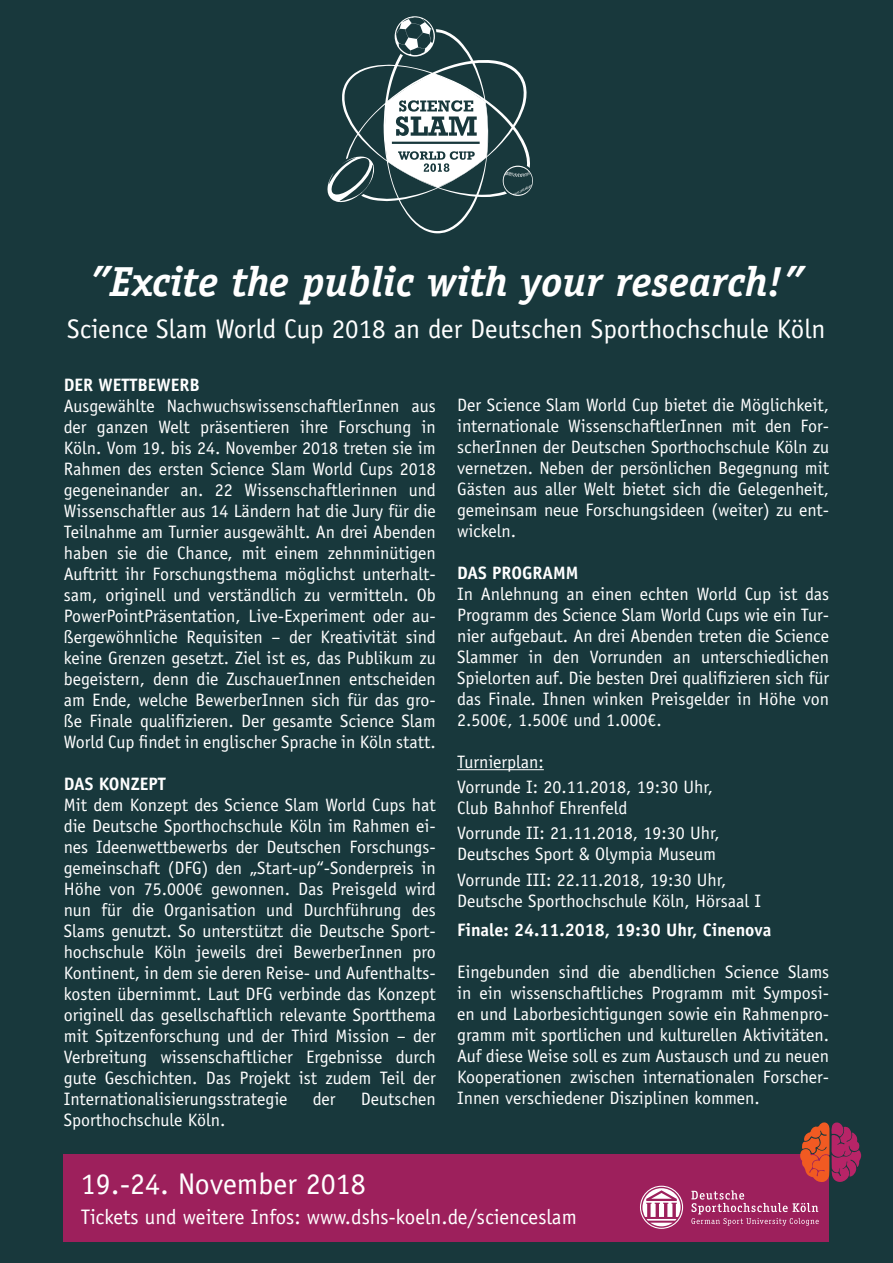
<style>
.page{position:relative;width:893px;height:1263px;background:#18383c}
.page>*{position:absolute;margin:0;border:0;box-sizing:border-box;transform-origin:0 0}
.t1{font:italic 700 42px "Officina Serif LT";color:#fff}
.t2{font:30px "Officina Sans LT";color:#fff}
.t3{font:27px "Officina Sans LT";color:#fff}
.t4{font:21px "Officina Sans LT";color:#fff}
.t5{font:18px/21px "Officina Sans LT";color:#fff;text-align:justify}
.t6{font:700 18px "Officina Sans LT";color:#fff}
</style>
<div class="page">
<hr style="left:457px;top:769px;width:87px;height:1px;background:#fff">
<svg style="left:327px;top:16px;width:206px;height:217px"></svg>
<div style="left:64px;top:1155px;width:765px;height:87px;background:#9d205c"></div>
<svg style="left:799px;top:1122px;width:63px;height:60px"></svg>
<svg style="left:691px;top:1190px;width:128px;height:36px"></svg>
<div style="left:640px;top:1186px;width:43px;height:43px;border:1px solid #fff;border-radius:50%"></div>
<svg style="left:642px;top:1188px;width:39px;height:38px"></svg>
<h1 class="t1" style="left:89px;top:257px;width:716px">”Excite the public with your research!”</h1>
<h3 class="t3" style="left:67px;top:313px;width:760px">Science Slam World Cup 2018 an der Deutschen Sporthochschule Köln</h3>
<p class="t6" style="left:64px;top:373px;width:137px">DER WETTBEWERB</p>
<p class="t5" style="left:64px;top:395px;width:374px">Ausgewählte NachwuchswissenschaftlerInnen aus der ganzen Welt präsentieren ihre Forschung in Köln. Vom 19. bis 24. November 2018 treten sie im Rahmen des ersten Science Slam World Cups 2018 gegeneinander an. 22 Wissenschaftlerinnen und Wissenschaftler aus 14 Ländern hat die Jury für die Teilnahme am Turnier ausgewählt. An drei Abenden haben sie die Chance, mit einem zehnminütigen Auftritt ihr Forschungsthema möglichst unterhalt&shy;sam, originell und verständlich zu vermitteln. Ob PowerPointPräsentation, Live-Experiment oder au&shy;ßergewöhnliche Requisiten – der Kreativität sind keine Grenzen gesetzt. Ziel ist es, das Publikum zu begeistern, denn die ZuschauerInnen entscheiden am Ende, welche BewerberInnen sich für das gro&shy;ße Finale qualifizieren. Der gesamte Science Slam World Cup findet in englischer Sprache in Köln statt.</p>
<p class="t6" style="left:64px;top:772px;width:104px">DAS KONZEPT</p>
<p class="t5" style="left:64px;top:794px;width:374px">Mit dem Konzept des Science Slam World Cups hat die Deutsche Sporthochschule Köln im Rahmen ei&shy;nes Ideenwettbewerbs der Deutschen Forschungs&shy;gemeinschaft (DFG) den „Start-up“-Sonderpreis in Höhe von 75.000€ gewonnen. Das Preisgeld wird nun für die Organisation und Durchführung des Slams genutzt. So unterstützt die Deutsche Sport&shy;hochschule Köln jeweils drei BewerberInnen pro Kontinent, in dem sie deren Reise- und Aufenthalts&shy;kosten übernimmt. Laut DFG verbinde das Konzept originell das gesellschaftlich relevante Sportthema mit Spitzenforschung und der Third Mission – der Verbreitung wissenschaftlicher Ergebnisse durch gute Geschichten. Das Projekt ist zudem Teil der Internationalisierungsstrategie</p>
<p class="t5" style="left:313px;top:1088px;width:24px">der</p>
<p class="t5" style="left:361px;top:1088px;width:77px">Deutschen</p>
<p class="t5" style="left:64px;top:1109px;width:163px">Sporthochschule Köln.</p>
<p class="t5" style="left:457px;top:394px;width:374px">Der Science Slam World Cup bietet die Möglichkeit, internationale WissenschaftlerInnen mit den For&shy;scherInnen der Deutschen Sporthochschule Köln zu vernetzen. Neben der persönlichen Begegnung mit Gästen aus aller Welt bietet sich die Gelegenheit, gemeinsam neue Forschungsideen (weiter) zu ent&shy;wickeln.</p>
<p class="t6" style="left:457px;top:561px;width:123px">DAS PROGRAMM</p>
<p class="t5" style="left:457px;top:583px;width:374px">In Anlehnung an einen echten World Cup ist das Programm des Science Slam World Cups wie ein Tur&shy;nier aufgebaut. An drei Abenden treten die Science Slammer in den Vorrunden an unterschiedlichen Spielorten auf. Die besten Drei qualifizieren sich für das Finale. Ihnen winken Preisgelder in Höhe von 2.500€, 1.500€ und 1.000€.</p>
<p class="t5" style="left:457px;top:749px;width:258px;line-height:25.2px">Turnierplan:<br>Vorrunde I: 20.11.2018, 19:30 Uhr,</p>
<p class="t5" style="left:457px;top:795px;width:264px;line-height:25.2px">Club Bahnhof Ehrenfeld<br>Vorrunde II: 21.11.2018, 19:30 Uhr,</p>
<p class="t5" style="left:457px;top:842px;width:271px;line-height:25.2px">Deutsches Sport &amp; Olympia Museum<br>Vorrunde III: 22.11.2018, 19:30 Uhr,</p>
<p class="t5" style="left:457px;top:890px;width:306px">Deutsche Sporthochschule Köln, Hörsaal I</p>
<p class="t6" style="left:457px;top:919px;width:316px">FINALE: 24.11.2018, 19:30 UHR, CINENOVA</p>
<p class="t5" style="left:457px;top:962px;width:374px">Eingebunden sind die abendlichen Science Slams in ein wissenschaftliches Programm mit Symposi&shy;en und Laborbesichtigungen sowie ein Rahmenpro&shy;gramm mit sportlichen und kulturellen Aktivitäten.<br>Auf diese Weise soll es zum Austausch und zu neuen Kooperationen zwischen internationalen Forscher-Innen verschiedener Disziplinen kommen.</p>
<h2 class="t2" style="left:81px;top:1167px;width:286px">19.-24. November 2018</h2>
<p class="t4" style="left:81px;top:1205px;width:497px">Tickets und weitere Infos: www.dshs-koeln.de/scienceslam</p>
</div>
